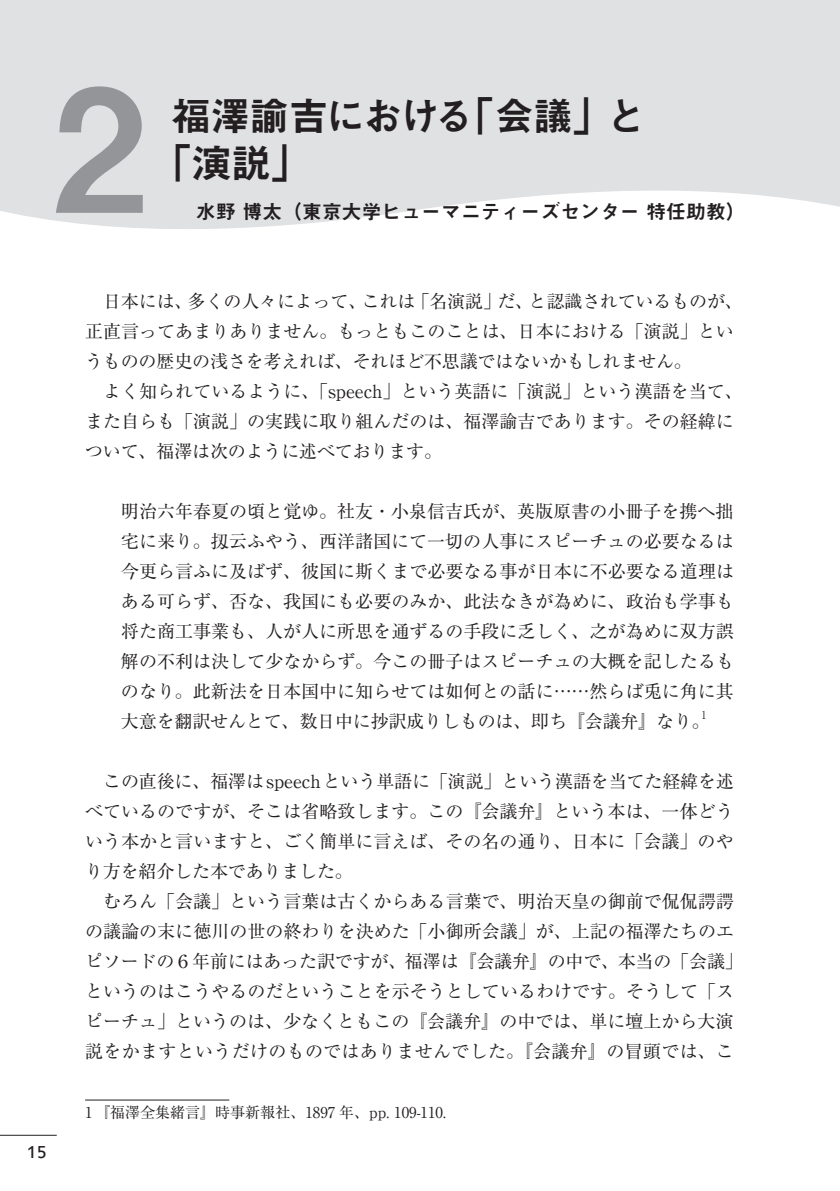
<style>
.page{position:relative;width:840px;height:1191px;background:#fff}
.page>*{position:absolute;margin:0;border:0;box-sizing:border-box;transform-origin:0 0}
.t1{font:170px "Midashi Go Pr 6 N MB31";color:#939598}
.t2{font:39.6px "Midashi Go Pr 6 N MB31";letter-spacing:-.045em;color:#231f20}
.t3{font:39.6px "Midashi Go Pr 6 N MB31";letter-spacing:-.025em;color:#231f20}
.t4{font:19.8px "Midashi Go Pr 6 N MB31";color:#231f20}
.t5{font:19.2px "Estrangelo Edessa";color:#231f20}
.t6{font:18px/30px "Ryumin Pr 6 N";color:#231f20}
.t7{font:15px "Ryumin Pr 6 N";color:#231f20}
.t8{font:300 10.4px "UD Reimin Pr 6";color:#231f20}
</style>
<div class="page">
<hr style="left:0;top:1135px;width:57px;height:1px;background:#231f20">
<svg style="left:0;top:0;width:839px;height:229px;background:#e2e3e5"></svg>
<hr style="left:85px;top:1099px;width:144px;height:1px;background:#231f20">
<h1 class="t1" style="left:52px;top:12px;width:96px">2</h1>
<h2 class="t2" style="left:171px;top:85px;width:476px">福澤諭吉における「会議」と</h2>
<h2 class="t3" style="left:152px;top:132px;width:160px">「演説」</h2>
<p class="t4" style="left:196px;top:196px;width:550px">水野 博太（東京大学ヒューマニティーズセンター 特任助教）</p>
<p class="t5" style="left:27px;top:1142px;width:21px">15</p>
<p class="t6" style="left:85px;top:285px;width:658px;text-indent:18px">日本には、多くの人々によって、これは「名演説」だ、と認識されているものが、正直言ってあまりありません。もっともこのことは、日本における「演説」というものの歴史の浅さを考えれば、それほど不思議ではないかもしれません。</p>
<p class="t6" style="left:85px;top:375px;width:658px;text-indent:18px">よく知られているように、「speech」という英語に「演説」という漢語を当て、また自らも「演説」の実践に取り組んだのは、福澤諭吉であります。その経緯について、福澤は次のように述べております。</p>
<p class="t6" style="left:121px;top:495px;width:614px;text-align:justify">明治六年春夏の頃と覚ゆ。社友・小泉信吉氏が、英版原書の小冊子を携へ拙宅に来り。扨云ふやう、西洋諸国にて一切の人事にスピーチュの必要なるは今更ら言ふに及ばず、彼国に斯くまで必要なる事が日本に不必要なる道理はある可らず、否な、我国にも必要のみか、此法なきが為めに、政治も学事も将た商工事業も、人が人に所思を通ずるの手段に乏しく、之が為めに双方誤解の不利は決して少なからず。今この冊子はスピーチュの大概を記したるものなり。此新法を日本国中に知らせては如何との話に……然らば兎に角に其大意を翻訳せんとて、数日中に抄訳成りしものは、即ち『会議弁』なり。</p>
<p class="t8" style="left:700px;top:706px;width:8px">1</p>
<p class="t6" style="left:85px;top:765px;width:650px;text-align:justify;text-indent:18px">この直後に、福澤はspeechという単語に「演説」という漢語を当てた経緯を述べているのですが、そこは省略致します。この『会議弁』という本は、一体どういう本かと言いますと、ごく簡単に言えば、その名の通り、日本に「会議」のやり方を紹介した本でありました。</p>
<p class="t6" style="left:85px;top:885px;width:658px;text-align:center">むろん「会議」という言葉は古くからある言葉で、明治天皇の御前で侃侃諤諤<br>の議論の末に徳川の世の終わりを決めた「小御所会議」が、上記の福澤たちのエピソードの６年前にはあった訳ですが、福澤は『会議弁』の中で、本当の「会議」というのはこうやるのだということを示そうとしているわけです。そうして「スピーチュ」というのは、少なくともこの『会議弁』の中では、単に壇上から大演説をかますというだけのものではありませんでした。『会議弁』の冒頭では、こ</p>
<p class="t7" style="left:85px;top:1100px;width:362px">1 『福澤全集緒言』時事新報社、1897 年、pp. 109-110.</p>
</div>
